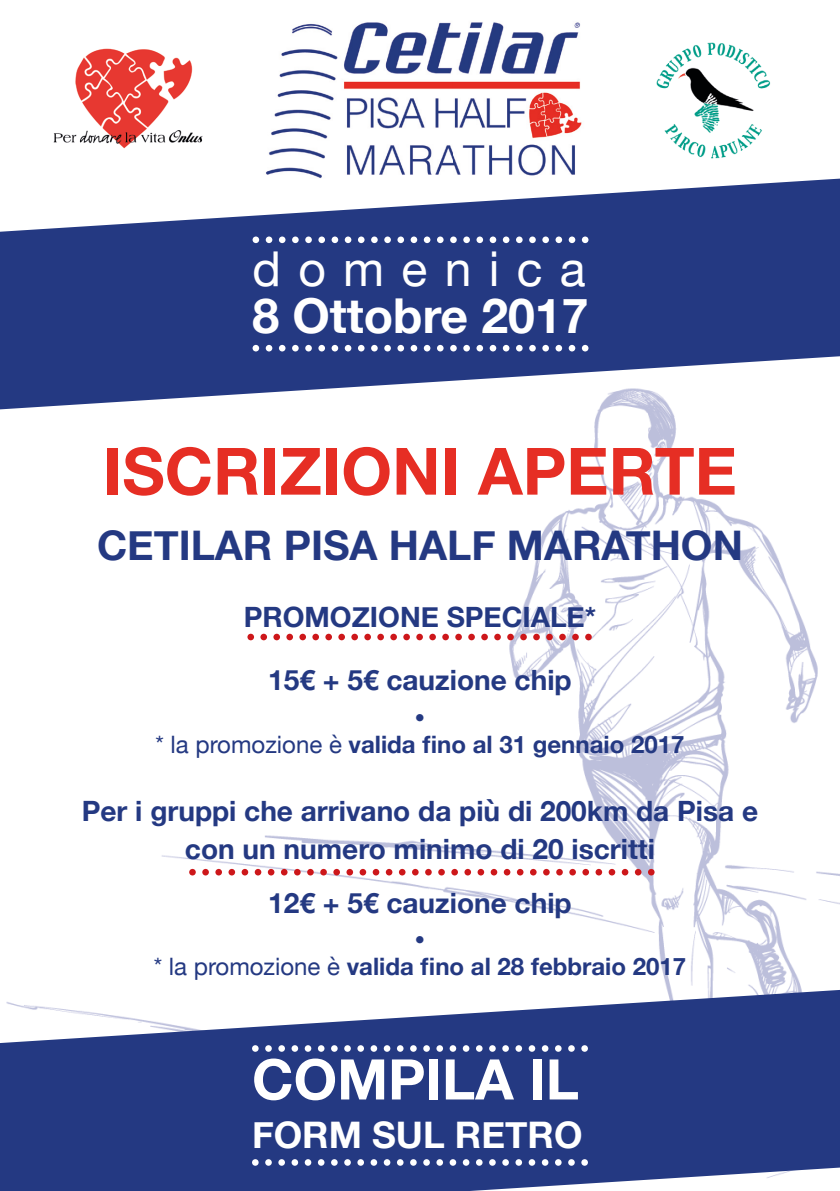
<style>
.page{position:relative;width:840px;height:1191px;background:#fff}
.page>*{position:absolute;margin:0;border:0;box-sizing:border-box;transform-origin:0 0}
.t1{font:700 65.2px "Helvetica Neue";color:#e62e24}
.t2{font:700 56px "Helvetica Neue";color:#fff}
.t3{font:700 48.2px "Helvetica Neue";color:#fff}
.t4{font:48px "Helvetica Neue";letter-spacing:.36em;color:#fff}
.t5{font:700 40.8px "Helvetica Neue";color:#243982}
.t6{font:700 36.6px "Helvetica Neue";color:#fff}
.t7{font:700 28px/38px "Helvetica Neue";color:#243982;text-align:center}
.t8{font:700 28px "Brandon Grotesque";color:#243982}
.t9{font:700 24px "Helvetica Neue";color:#243982}
.s1{font-weight:400}
</style>
<div class="page">
<img style="left:0;top:409px;width:839px;height:581px">
<img style="left:266px;top:22px;width:316px;height:157px">
<svg style="left:0;top:179px;width:839px;height:230px;fill:#243982"></svg>
<svg style="left:0;top:990px;width:839px;height:201px;fill:#243982"></svg>
<div style="left:252px;top:240px;width:333px;height:45px;background:#243982"></div>
<svg style="left:252px;top:345px;width:336px;height:6px"></svg>
<svg style="left:252px;top:236px;width:336px;height:7px"></svg>
<svg style="left:247px;top:633px;width:344px;height:7px"></svg>
<svg style="left:189px;top:869px;width:465px;height:6px"></svg>
<svg style="left:252px;top:1159px;width:335px;height:6px"></svg>
<svg style="left:252px;top:1045px;width:335px;height:6px"></svg>
<img style="left:53px;top:48px;width:150px;height:101px">
<img style="left:656px;top:42px;width:114px;height:117px">
<h3 class="t4" style="left:252px;top:234px;width:334px">domenica</h3>
<h3 class="t3" style="left:252px;top:277px;width:337px">8 Ottobre 2017</h3>
<h1 class="t1" style="left:103px;top:420px;width:635px">ISCRIZIONI APERTE</h1>
<h3 class="t5" style="left:97px;top:513px;width:647px">CETILAR PISA HALF MARATHON</h3>
<p class="t7" style="left:244px;top:599px;width:354px">PROMOZIONE SPECIALE*</p>
<p class="t7" style="left:268px;top:662px;width:305px">15€ + 5€ cauzione chip</p>
<p class="t8" style="left:414px;top:694px;width:12px">•</p>
<p class="t9" style="left:155px;top:725px;width:530px"><span class="s1">* la promozione è</span> valida fino al 31 gennaio 2017</p>
<p class="t7" style="left:82px;top:792px;width:677px">Per i gruppi che arrivano da più di 200km da Pisa e con un numero minimo di 20 iscritti</p>
<p class="t7" style="left:268px;top:884px;width:305px">12€ + 5€ cauzione chip</p>
<p class="t8" style="left:414px;top:917px;width:12px">•</p>
<p class="t9" style="left:154px;top:947px;width:534px"><span class="s1">* la promozione è</span> valida fino al 28 febbraio 2017</p>
<h2 class="t2" style="left:252px;top:1035px;width:328px">COMPILA IL</h2>
<h3 class="t6" style="left:252px;top:1106px;width:332px">FORM SUL RETRO</h3>
</div>
